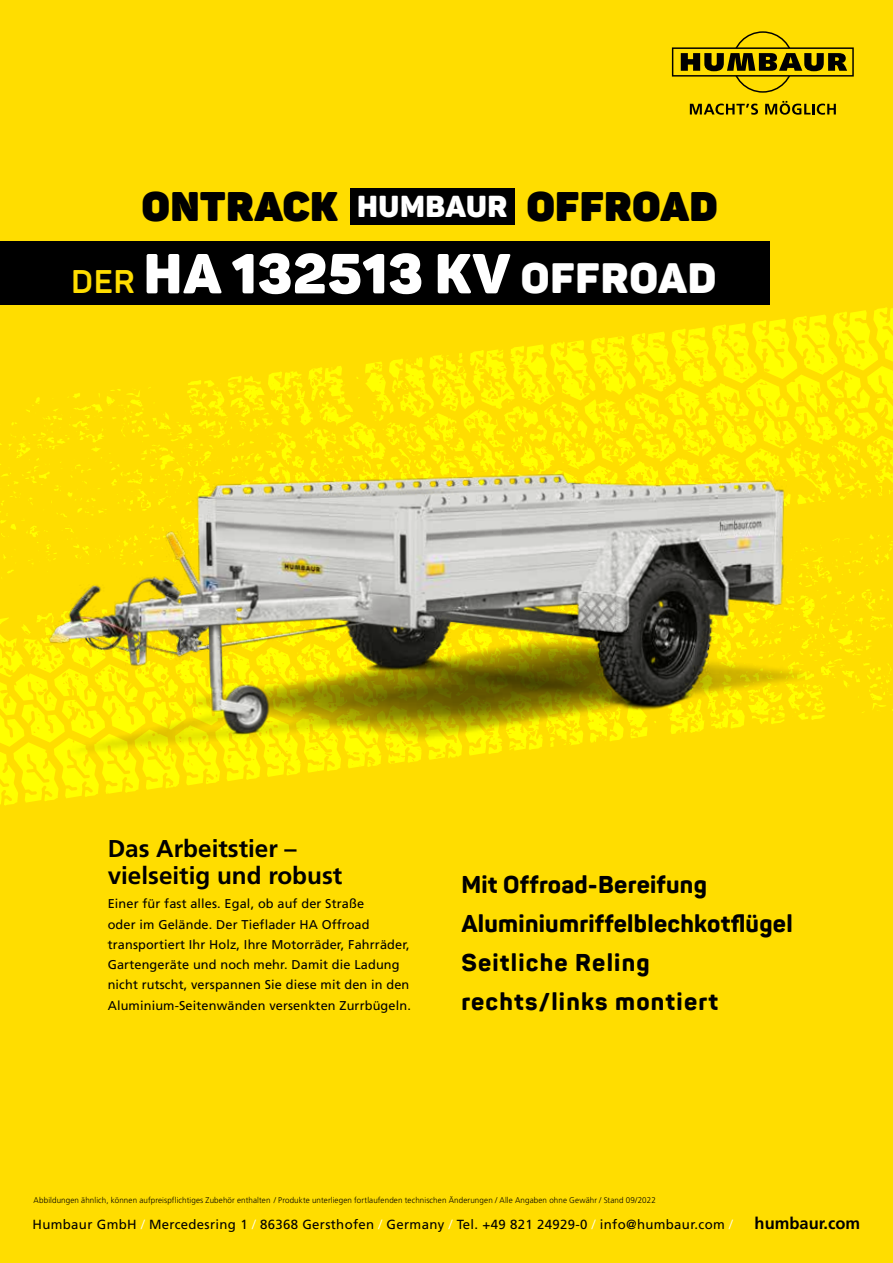
<style>
.page{position:relative;width:893px;height:1263px;background:#fd0}
.page>*{position:absolute;margin:0;border:0;box-sizing:border-box;transform-origin:0 0}
.t1{font:900 55.5px "Panton";letter-spacing:.01em;color:#fff}
.t2{font:800 40.8px "Panton";letter-spacing:.02em;color:#000}
.t3{font:24.3px/27.2px "Frutiger LT 65 Bd";color:#000}
.t4{font:800 24px/38.8px "Panton";letter-spacing:.01em;color:#000}
.t5{font:16.5px "Frutiger LT 65 Bd";color:#000}
.t6{font:13.2px "Frutiger LT 55 Rm";letter-spacing:.025em;color:#000}
.t7{font:12.75px/20.2px "Frutiger LT 55 Rm";letter-spacing:.01em;color:#000}
.t8{font:8.25px "Frutiger LT 45 Lt";letter-spacing:.015em;color:#000}
.s1{font-weight:900;font-size:30px;color:#fff}
.s2{font-weight:700;font-size:32.4px;color:#fd0}
.s3{font-size:42px}
.s4{font-family:"Frutiger LT 45 Lt";color:#fff}
</style>
<div class="page">
<svg style="left:0;top:617px;width:23px;height:189px"></svg>
<div style="left:0;top:242px;width:770px;height:63px;background:#000"></div>
<div style="left:350px;top:188px;width:165px;height:36px;background:#000"></div>
<img style="left:23px;top:307px;width:870px;height:496px">
<svg style="left:672px;top:31px;width:182px;height:62px"></svg>
<svg style="left:690px;top:104px;width:68px;height:11px"></svg>
<svg style="left:765px;top:101px;width:71px;height:14px"></svg>
<h2 class="t2" style="left:142px;top:180px;width:577px">ONTRACK <span class="s1">HUMBAUR</span> OFFROAD</h2>
<h1 class="t1" style="left:71px;top:238px;width:647px"><span class="s2">DER</span> HA 132513 KV <span class="s3">OFFROAD</span></h1>
<h3 class="t3" style="left:108px;top:835px;width:236px">Das Arbeitstier – vielseitig und robust</h3>
<p class="t7" style="left:108px;top:894px;width:305px">Einer für fast alles. Egal, ob auf der Straße<br>oder im Gelände. Der Tieflader HA Offroad transportiert Ihr Holz, Ihre Motorräder, Fahrräder, Gartengeräte und noch mehr. Damit die Ladung nicht rutscht, verspannen Sie diese mit den in den Aluminium-Seitenwänden versenkten Zurrbügeln.</p>
<h3 class="t4" style="left:461px;top:865px;width:333px">Mit Offroad-Bereifung<br>Aluminiumriffelblechkotflügel<br>Seitliche Reling rechts/links montiert</h3>
<p class="t8" style="left:34px;top:1196px;width:624px">Abbildungen ähnlich, können aufpreispflichtiges Zubehör enthalten / Produkte unterliegen fortlaufenden technischen Änderungen / Alle Angaben ohne Gewähr / Stand 09/2022</p>
<p class="t6" style="left:33px;top:1217px;width:702px">Humbaur GmbH <span class="s4">/</span> Mercedesring 1 <span class="s4">/</span> 86368 Gersthofen <span class="s4">/</span> Germany <span class="s4">/</span> Tel. +49 821 24929-0 <span class="s4">/</span> info@humbaur.com <span class="s4">/</span></p>
<p class="t5" style="left:755px;top:1214px;width:107px">humbaur.com</p>
</div>
